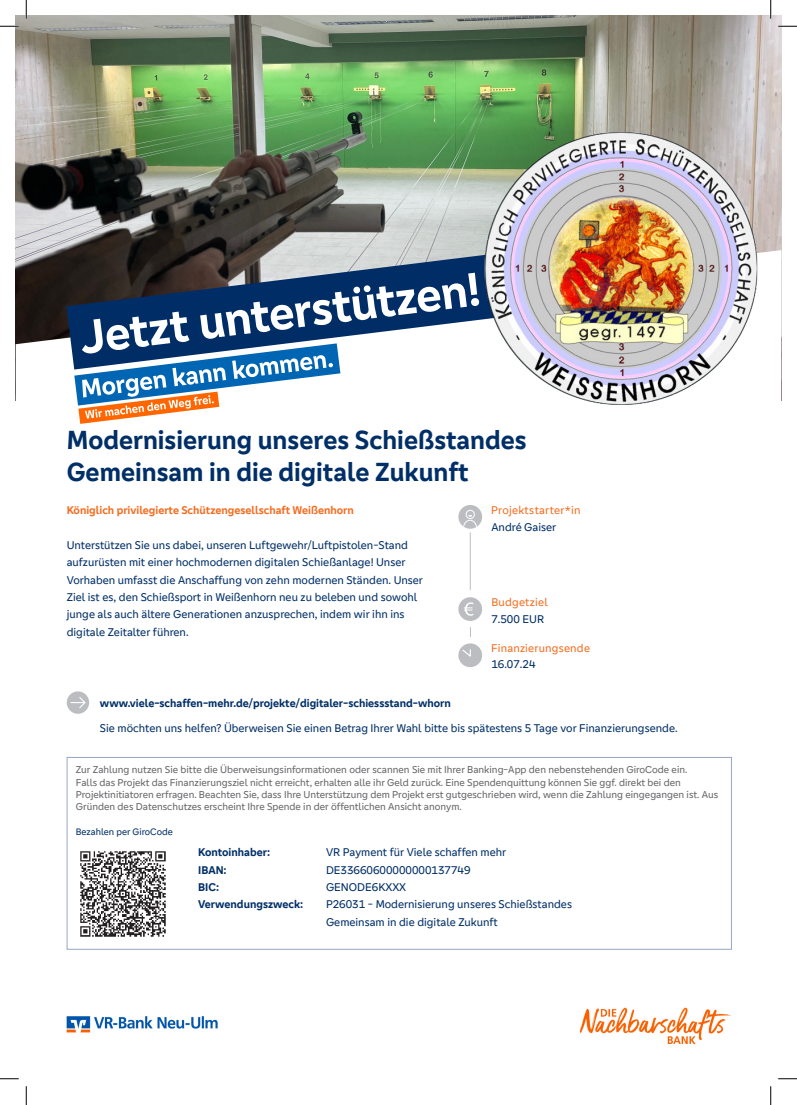
<style>
.page{position:relative;width:797px;height:1105px;background:#fff}
.page>*{position:absolute;margin:0;border:0;box-sizing:border-box;transform-origin:0 0}
.t1{font:700 48.88px "Genos GFG";color:#fff}
.t2{font:700 27px/32.5px "Genos GFG";color:#002f67}
.t3{font:11.62px/17.4px "Genos GFG";color:#002f67}
.t4{font:700 11.62px "Genos GFG";color:#f36f24}
.t5{font:11.62px "Genos GFG";letter-spacing:.015em;color:#f36e21}
.t6{font:700 11.62px/17.4px "Genos GFG";color:#002f67}
.t7{font:10.25px/12.4px "Genos GFG";color:#66676a}
.t8{font:9.62px "Genos GFG";color:#002f67}
.s1{font-weight:700}
</style>
<div class="page">
<img style="left:16px;top:16px;width:765px;height:234px">
<svg style="left:16px;top:250px;width:435px;height:124px"></svg>
<svg style="left:66px;top:254px;width:385px;height:116px;background:#3d5575"></svg>
<svg style="left:74px;top:343px;width:266px;height:81px"></svg>
<div style="left:458px;top:643px;width:24px;height:24px;background:#bcbdc0;border-radius:50%"></div>
<svg style="left:462px;top:649px;width:9px;height:8px"></svg>
<div style="left:458px;top:597px;width:24px;height:24px;background:#bcbdc0;border-radius:50%"></div>
<svg style="left:464px;top:602px;width:9px;height:14px"></svg>
<div style="left:458px;top:505px;width:24px;height:24px;background:#bcbdc0;border-radius:50%"></div>
<div style="left:466px;top:510px;width:9px;height:9px;border:1px solid #fff;border-radius:50%"></div>
<svg style="left:463px;top:515px;width:14px;height:14px"></svg>
<hr style="left:470px;top:533px;width:1px;height:57px;background:#bcbdc0">
<div style="left:67px;top:691px;width:22px;height:23px;background:#bcbdc0;border-radius:50%"></div>
<svg style="left:71px;top:697px;width:15px;height:11px"></svg>
<div style="left:67px;top:757px;width:664px;height:192px;border:1px solid #97a4c4"></div>
<img style="left:80px;top:851px;width:86px;height:86px">
<img style="left:67px;top:1016px;width:151px;height:17px">
<img style="left:579px;top:1007px;width:152px;height:37px">
<img style="left:451px;top:98px;width:330px;height:307px">
<svg style="left:0;top:25px;width:19px;height:2px"></svg>
<svg style="left:778px;top:25px;width:19px;height:2px"></svg>
<svg style="left:0;top:1078px;width:19px;height:1px"></svg>
<svg style="left:778px;top:1078px;width:19px;height:1px"></svg>
<svg style="left:25px;top:0;width:2px;height:19px"></svg>
<svg style="left:25px;top:1086px;width:2px;height:19px"></svg>
<svg style="left:770px;top:0;width:1px;height:19px"></svg>
<svg style="left:770px;top:1086px;width:1px;height:19px"></svg>
<p class="t1" style="left:77px;top:309px;width:404px;rotate:-7deg">Jetzt unterstützen!</p>
<p class="t2" style="left:67px;top:424px;width:461px">Modernisierung unseres Schießstandes<br>Gemeinsam in die digitale Zukunft</p>
<p class="t4" style="left:67px;top:503px;width:289px">Königlich privilegierte Schützengesellschaft Weißenhorn</p>
<p class="t3" style="left:67px;top:536px;width:358px">Unterstützen Sie uns dabei, unseren Luftgewehr/Luftpistolen-Stand aufzurüsten mit einer hochmodernen digitalen Schießanlage! Unser Vorhaben umfasst die Anschaffung von zehn modernen Ständen. Unser Ziel ist es, den Schießsport in Weißenhorn neu zu beleben und sowohl junge als auch ältere Generationen anzusprechen, indem wir ihn ins digitale Zeitalter führen.</p>
<p class="t5" style="left:491px;top:503px;width:91px">Projektstarter*in</p>
<p class="t3" style="left:491px;top:519px;width:66px">André Gaiser</p>
<p class="t5" style="left:491px;top:596px;width:58px">Budgetziel</p>
<p class="t3" style="left:491px;top:610px;width:54px">7.500 EUR</p>
<p class="t3" style="left:491px;top:655px;width:46px">16.07.24</p>
<p class="t3" style="left:100px;top:690px;width:579px;line-height:25px"><span class="s1">www.viele-schaffen-mehr.de/projekte/digitaler-schiessstand-whorn<br></span>Sie möchten uns helfen? Überweisen Sie einen Betrag Ihrer Wahl bitte bis spätestens 5 Tage vor Finanzierungsende.</p>
<p class="t7" style="left:76px;top:764px;width:644px">Zur Zahlung nutzen Sie bitte die Überweisungsinformationen oder scannen Sie mit Ihrer Banking-App den nebenstehenden GiroCode ein.<br>Falls das Projekt das Finanzierungsziel nicht erreicht, erhalten alle ihr Geld zurück. Eine Spendenquittung können Sie ggf. direkt bei den Projektinitiatoren erfragen. Beachten Sie, dass Ihre Unterstützung dem Projekt erst gutgeschrieben wird, wenn die Zahlung eingegangen ist. Aus Gründen des Datenschutzes erscheint Ihre Spende in der öffentlichen Ansicht anonym.</p>
<p class="t8" style="left:76px;top:826px;width:99px">Bezahlen per GiroCode</p>
<p class="t6" style="left:198px;top:844px;width:106px">Kontoinhaber:<br>IBAN:<br>BIC:<br>Verwendungszweck:</p>
<p class="t3" style="left:326px;top:844px;width:247px">VR Payment für Viele schaffen mehr<br>DE33660600000000137749<br>GENODE6KXXX<br>P26031 - Modernisierung unseres Schießstandes<br>Gemeinsam in die digitale Zukunft</p>
<p class="t5" style="left:491px;top:641px;width:100px">Finanzierungsende</p>
</div>
